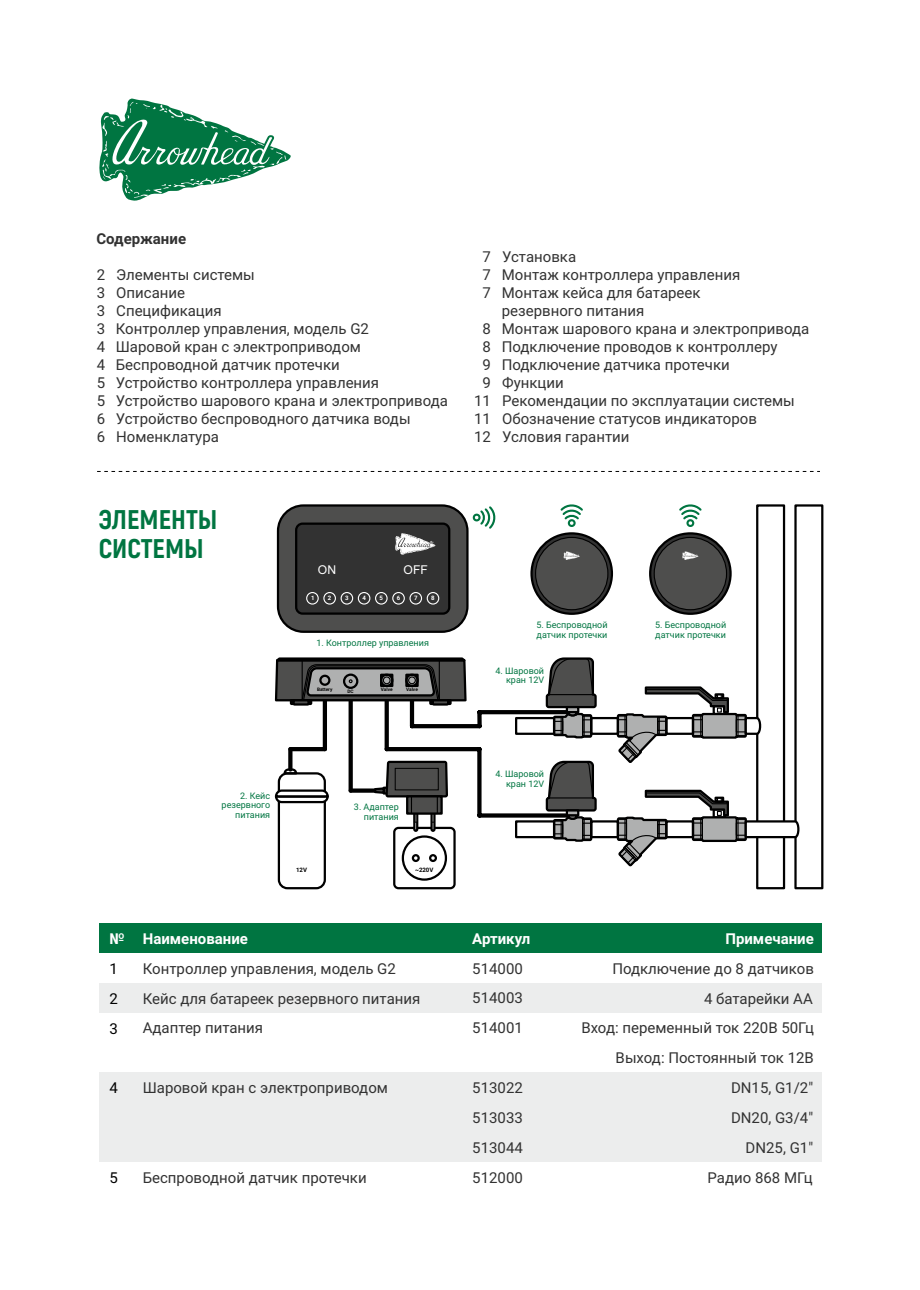
<style>
.page{position:relative;width:920px;height:1290px;background:#fff}
.page>*{position:absolute;margin:0;border:0;box-sizing:border-box;transform-origin:0 0}
.t1{font:800 27px/29.1px "Akrobat";color:#007541}
.t2{font:15px/18px "Roboto";color:#323232}
.t3{font:700 15px "Roboto";color:#fff}
.t4{font:700 15px "Roboto";color:#323232}
.t5{font:15px/29.8px "Roboto";color:#000;text-align:justify}
.t6{font:12.15px "Arial";color:#fff}
.t7{font:9px/9.8px "Roboto";color:#007541;text-align:right}
.t8{font:700 6.15px "Roboto";color:#000}
.t9{font:700 6.15px "Roboto";color:#fff}
.t10{font:700 4.8px "Roboto";color:#000}
</style>
<div class="page">
<svg style="left:471px;top:724px;width:9px;height:4px"></svg>
<div style="left:477px;top:712px;width:5px;height:14px;background:#000"></div>
<svg style="left:479px;top:710px;width:66px;height:4px"></svg>
<hr style="left:387px;top:747px;width:93px;height:4px;background:#000">
<div style="left:477px;top:749px;width:5px;height:66px;background:#000"></div>
<div style="left:479px;top:813px;width:88px;height:5px;background:#000"></div>
<svg style="left:99px;top:98px;width:192px;height:103px"></svg>
<div style="left:99px;top:983px;width:723px;height:30px;background:#eceded"></div>
<div style="left:99px;top:1072px;width:723px;height:90px;background:#eceded"></div>
<div style="left:99px;top:923px;width:723px;height:30px;background:#007541"></div>
<svg style="left:97px;top:471px;width:723px;height:1px"></svg>
<svg style="left:530px;top:532px;width:83px;height:83px"></svg>
<div style="left:535px;top:537px;width:73px;height:73px;background:#4e4e4d;border:1px solid #000;border-radius:50%"></div>
<svg style="left:564px;top:551px;width:16px;height:9px"></svg>
<svg style="left:649px;top:532px;width:83px;height:83px"></svg>
<div style="left:654px;top:537px;width:73px;height:73px;background:#4e4e4d;border:1px solid #000;border-radius:50%"></div>
<svg style="left:682px;top:551px;width:16px;height:9px"></svg>
<svg style="left:560px;top:504px;width:23px;height:23px"></svg>
<svg style="left:679px;top:504px;width:23px;height:23px"></svg>
<div style="left:277px;top:504px;width:192px;height:129px;background:#4e4e4d;border:2px solid #000;border-radius:26px"></div>
<div style="left:295px;top:522px;width:155px;height:93px;background:#323232;border:2px solid #000;border-radius:6px"></div>
<svg style="left:395px;top:533px;width:41px;height:22px"></svg>
<div style="left:306px;top:592px;width:13px;height:13px;border:1px solid #fff;border-radius:50%"></div>
<div style="left:323px;top:592px;width:13px;height:13px;border:1px solid #fff;border-radius:50%"></div>
<div style="left:341px;top:592px;width:12px;height:13px;border:1px solid #fff;border-radius:50%"></div>
<div style="left:358px;top:592px;width:12px;height:13px;border:1px solid #fff;border-radius:50%"></div>
<div style="left:375px;top:592px;width:13px;height:13px;border:1px solid #fff;border-radius:50%"></div>
<div style="left:392px;top:592px;width:13px;height:13px;border:1px solid #fff;border-radius:50%"></div>
<div style="left:409px;top:592px;width:13px;height:13px;border:1px solid #fff;border-radius:50%"></div>
<div style="left:427px;top:592px;width:12px;height:13px;border:1px solid #fff;border-radius:50%"></div>
<div style="left:756px;top:504px;width:29px;height:385px;border:2px solid #000"></div>
<svg style="left:545px;top:657px;width:52px;height:82px"></svg>
<div style="left:590px;top:717px;width:29px;height:18px;border:2px solid #000"></div>
<div style="left:515px;top:717px;width:40px;height:18px;border:2px solid #000"></div>
<svg style="left:616px;top:684px;width:145px;height:81px"></svg>
<div style="left:794px;top:504px;width:29px;height:385px;border:2px solid #000"></div>
<svg style="left:545px;top:760px;width:53px;height:82px"></svg>
<div style="left:590px;top:820px;width:29px;height:18px;border:2px solid #000"></div>
<div style="left:515px;top:820px;width:40px;height:18px;border:2px solid #000"></div>
<svg style="left:616px;top:788px;width:183px;height:80px"></svg>
<svg style="left:274px;top:657px;width:197px;height:233px"></svg>
<div style="left:411px;top:796px;width:27px;height:18px;border:1px solid #000"></div>
<svg style="left:472px;top:506px;width:24px;height:23px"></svg>
<p class="t4" style="left:96px;top:233px;width:91px">Содержание</p>
<p class="t2" style="left:116px;top:267px;width:334px">Элементы системы<br>Описание<br>Спецификация<br>Контроллер управления, модель G2<br>Шаровой кран с электроприводом<br>Беспроводной датчик протечки<br>Устройство контроллера управления<br>Устройство шарового крана и электропривода<br>Устройство беспроводного датчика воды<br>Номенклатура</p>
<p class="t2" style="left:97px;top:267px;width:10px;text-align:justify">2<br>3<br>3<br>3<br>4<br>4<br>5<br>5<br>6<br>6</p>
<h1 class="t1" style="left:99px;top:506px;width:120px">ЭЛЕМЕНТЫ<br>СИСТЕМЫ</h1>
<p class="t6" style="left:318px;top:566px;width:20px">ON</p>
<p class="t6" style="left:404px;top:566px;width:26px">OFF</p>
<p class="t9" style="left:311px;top:596px;width:5px">1</p>
<p class="t9" style="left:328px;top:596px;width:5px">2</p>
<p class="t9" style="left:345px;top:596px;width:5px">3</p>
<p class="t9" style="left:362px;top:596px;width:5px">4</p>
<p class="t9" style="left:380px;top:596px;width:5px">5</p>
<p class="t9" style="left:397px;top:596px;width:5px">6</p>
<p class="t9" style="left:414px;top:596px;width:5px">7</p>
<p class="t9" style="left:431px;top:596px;width:5px">8</p>
<p class="t7" style="left:316px;top:639px;width:114px">1. Контроллер управления</p>
<p class="t10" style="left:317px;top:687px;width:17px">Battery</p>
<p class="t10" style="left:347px;top:690px;width:8px">DC</p>
<p class="t10" style="left:381px;top:687px;width:13px">Valve</p>
<p class="t10" style="left:406px;top:687px;width:13px">Valve</p>
<p class="t2" style="left:483px;top:250px;width:10px;text-align:justify">7<br>7<br>7</p>
<p class="t2" style="left:474px;top:322px;width:18px;text-align:center">8<br>8<br>9<br>9<br>11<br>11<br>12</p>
<p class="t2" style="left:502px;top:250px;width:309px">Установка<br>Монтаж контроллера управления<br>Монтаж кейса для батареек<br>резервного питания<br>Монтаж шарового крана и электропривода<br>Подключение проводов к контроллеру<br>Подключение датчика протечки<br>Функции<br>Рекомендации по эксплуатации системы<br>Обозначение статусов индикаторов<br>Условия гарантии</p>
<p class="t7" style="left:536px;top:621px;width:73px;text-align:left">5. Беспроводной датчик протечки</p>
<p class="t7" style="left:655px;top:621px;width:73px;text-align:left">5. Беспроводной датчик протечки</p>
<p class="t7" style="left:495px;top:666px;width:50px">4. Шаровой кран 12V</p>
<p class="t7" style="left:495px;top:770px;width:50px">4. Шаровой кран 12V</p>
<p class="t7" style="left:222px;top:791px;width:50px">2. Кейс резервного питания</p>
<p class="t7" style="left:354px;top:803px;width:46px">3. Адаптер питания</p>
<p class="t8" style="left:296px;top:867px;width:12px">12V</p>
<p class="t8" style="left:415px;top:867px;width:20px">~220V</p>
<p class="t3" style="left:109px;top:933px;width:17px">№</p>
<p class="t5" style="left:109px;top:955px;width:10px">1<br>2<br>3</p>
<p class="t5" style="left:109px;top:1075px;width:10px">4</p>
<p class="t3" style="left:143px;top:932px;width:107px">Наименование</p>
<p class="t2" style="left:143px;top:955px;width:279px;line-height:29.8px">Контроллер управления, модель G2<br>Кейс для батареек резервного питания<br>Адаптер питания</p>
<p class="t2" style="left:143px;top:1080px;width:247px">Шаровой кран с электроприводом</p>
<p class="t5" style="left:109px;top:1164px;width:10px">5</p>
<p class="t2" style="left:143px;top:1170px;width:225px">Беспроводной датчик протечки</p>
<p class="t3" style="left:472px;top:932px;width:60px">Артикул</p>
<p class="t2" style="left:472px;top:961px;width:52px">514000</p>
<p class="t2" style="left:472px;top:990px;width:52px">514003</p>
<p class="t2" style="left:472px;top:1021px;width:52px">514001</p>
<p class="t2" style="left:472px;top:1074px;width:52px;line-height:29.8px;text-align:justify">513022<br>513033<br>513044<br>512000</p>
<p class="t3" style="left:725px;top:932px;width:90px">Примечание</p>
<p class="t2" style="left:581px;top:955px;width:234px;line-height:29.8px;text-align:right">Подключение до 8 датчиков<br>4 батарейки АА<br>Вход: переменный ток 220В 50Гц<br>Выход: Постоянный ток 12В<br>DN15, G1/2"<br>DN20, G3/4"<br>DN25, G1"<br>Радио 868 МГц</p>
</div>
